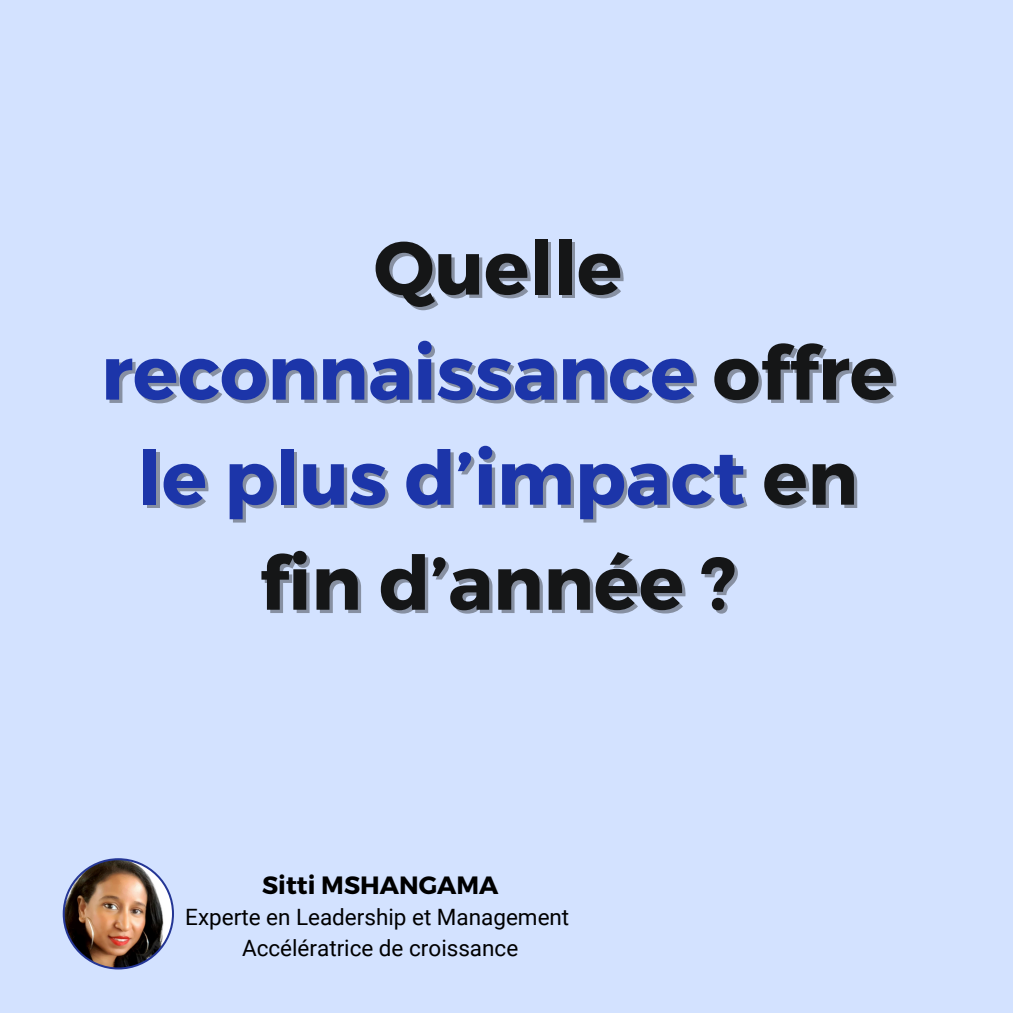
<style>
.page{position:relative;width:1013px;height:1013px;background:#fff}
.page>*{position:absolute;margin:0;border:0;box-sizing:border-box;transform-origin:0 0}
.t1{font:700 75px/105px "Montserrat";color:#1c35a9;text-align:center}
.t2{font:700 75px "Montserrat";color:#151617}
.t3{font:700 25px "Montserrat";color:#000}
.t4{font:22.5px "Roboto";color:#000}
.s1{color:#151617}
.s2{color:rgb(21 22 23/.4)}
</style>
<div class="page">
<div style="left:0;top:0;width:1012px;height:1012px;background:#d3e2ff"></div>
<img style="left:63px;top:858px;width:111px;height:111px">
<p class="t2" style="left:374px;top:219px;width:250px">Quelle</p>
<p class="t1" style="left:101px;top:316px;width:795px">reconnaissance <span class="s1">offre </span>le plus d’impact <span class="s2">en </span><span class="s1">fin d’année ?</span></p>
<p class="t3" style="left:262px;top:869px;width:238px">Sitti MSHANGAMA</p>
<p class="t4" style="left:185px;top:904px;width:385px">Experte en Leadership et Management</p>
<p class="t4" style="left:242px;top:935px;width:278px">Accélératrice de croissance</p>
</div>
